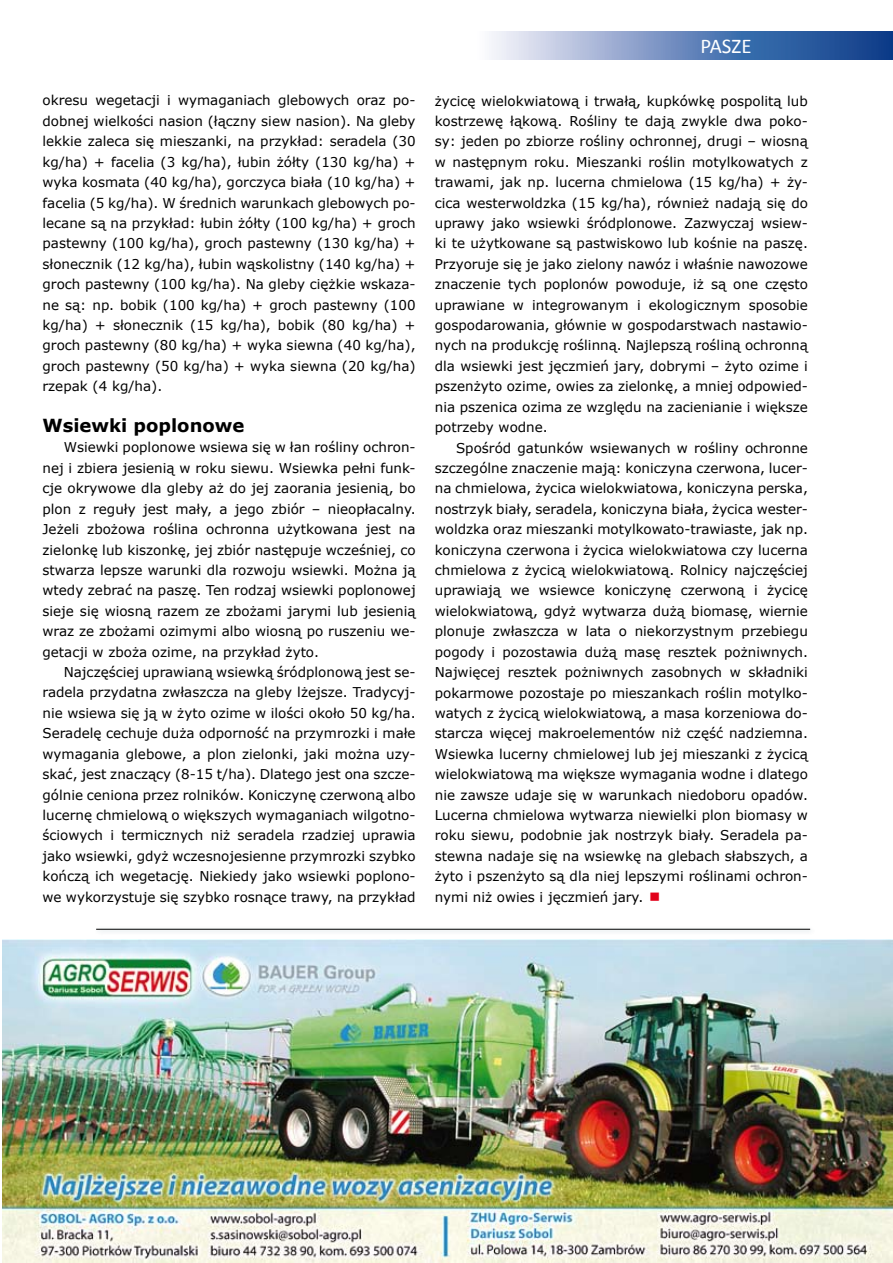
<style>
.page{position:relative;width:893px;height:1263px;background:#fff}
.page>*{position:absolute;margin:0;border:0;box-sizing:border-box;transform-origin:0 0}
.t1{font:37.5px "Tahoma";color:#e2001a}
.t2{font:21px "Calibri";color:#fff}
.t3{font:700 18px "Verdana";color:#000}
.t4{font:13.5px/20.4px "Verdana";color:#000;text-align:justify}
</style>
<div class="page">
<svg style="left:491px;top:31px;width:402px;height:29px;background:#6e8cbd"></svg>
<img style="left:2px;top:940px;width:891px;height:323px">
<div style="left:93px;top:926px;width:722px;height:9px;background:#356272;opacity:.75"></div>
<hr style="left:96px;top:929px;width:714px;height:1px;background:#000">
<p class="t4" style="left:43px;top:90px;width:375px">okresu wegetacji i wymaganiach glebowych oraz po&shy;dobnej wielkości nasion (łączny siew nasion). Na gleby lekkie zaleca się mieszanki, na przykład: seradela (30 kg/ha) + facelia (3 kg/ha), łubin żółty (130 kg/ha) + wyka kosmata (40 kg/ha), gorczyca biała (10 kg/ha) + facelia (5 kg/ha). W średnich warunkach glebowych po&shy;lecane są na przykład: łubin żółty (100 kg/ha) + groch pastewny (100 kg/ha), groch pastewny (130 kg/ha) + słonecznik (12 kg/ha), łubin wąskolistny (140 kg/ha) + groch pastewny (100 kg/ha). Na gleby ciężkie wskaza&shy;ne są: np. bobik (100 kg/ha) + groch pastewny (100 kg/ha) + słonecznik (15 kg/ha), bobik (80 kg/ha) + groch pastewny (80 kg/ha) + wyka siewna (40 kg/ha), groch pastewny (50 kg/ha) + wyka siewna (20 kg/ha) rzepak (4 kg/ha).</p>
<h3 class="t3" style="left:43px;top:414px;width:203px">Wsiewki poplonowe</h3>
<p class="t4" style="left:43px;top:437px;width:375px;text-indent:21px">Wsiewki poplonowe wsiewa się w łan rośliny ochron&shy;nej i zbiera jesienią w roku siewu. Wsiewka pełni funk&shy;cje okrywowe dla gleby aż do jej zaorania jesienią, bo plon z reguły jest mały, a jego zbiór – nieopłacalny.<br>Jeżeli zbożowa roślina ochronna użytkowana jest na zielonkę lub kiszonkę, jej zbiór następuje wcześniej, co stwarza lepsze warunki dla rozwoju wsiewki. Można ją wtedy zebrać na paszę. Ten rodzaj wsiewki poplonowej sieje się wiosną razem ze zbożami jarymi lub jesienią wraz ze zbożami ozimymi albo wiosną po ruszeniu we&shy;getacji w zboża ozime, na przykład żyto.</p>
<p class="t4" style="left:43px;top:661px;width:375px;text-indent:21px">Najczęściej uprawianą wsiewką śródplonową jest se&shy;radela przydatna zwłaszcza na gleby lżejsze. Tradycyj&shy;nie wsiewa się ją w żyto ozime w ilości około 50 kg/ha.<br>Seradelę cechuje duża odporność na przymrozki i małe wymagania glebowe, a plon zielonki, jaki można uzy&shy;skać, jest znaczący (8-15 t/ha). Dlatego jest ona szcze&shy;gólnie ceniona przez rolników. Koniczynę czerwoną albo lucernę chmielową o większych wymaganiach wilgotno&shy;ściowych i termicznych niż seradela rzadziej uprawia jako wsiewki, gdyż wczesnojesienne przymrozki szybko kończą ich wegetację. Niekiedy jako wsiewki poplono&shy;we wykorzystuje się szybko rosnące trawy, na przykład</p>
<h2 class="t2" style="left:700px;top:33px;width:53px">PASZE</h2>
<p class="t4" style="left:435px;top:90px;width:375px">życicę wielokwiatową i trwałą, kupkówkę pospolitą lub kostrzewę łąkową. Rośliny te dają zwykle dwa poko&shy;sy: jeden po zbiorze rośliny ochronnej, drugi – wiosną w następnym roku. Mieszanki roślin motylkowatych z trawami, jak np. lucerna chmielowa (15 kg/ha) + ży&shy;cica westerwoldzka (15 kg/ha), również nadają się do uprawy jako wsiewki śródplonowe. Zazwyczaj wsiew&shy;ki te użytkowane są pastwiskowo lub kośnie na paszę.<br>Przyoruje się je jako zielony nawóz i właśnie nawozowe znaczenie tych poplonów powoduje, iż są one często uprawiane w integrowanym i ekologicznym sposobie gospodarowania, głównie w gospodarstwach nastawio&shy;nych na produkcję roślinną. Najlepszą rośliną ochronną dla wsiewki jest jęczmień jary, dobrymi – żyto ozime i pszenżyto ozime, owies za zielonkę, a mniej odpowied&shy;nia pszenica ozima ze względu na zacienianie i większe potrzeby wodne.</p>
<p class="t4" style="left:435px;top:437px;width:375px;text-indent:21px">Spośród gatunków wsiewanych w rośliny ochronne szczególne znaczenie mają: koniczyna czerwona, lucer&shy;na chmielowa, życica wielokwiatowa, koniczyna perska, nostrzyk biały, seradela, koniczyna biała, życica wester&shy;woldzka oraz mieszanki motylkowato-trawiaste, jak np. koniczyna czerwona i życica wielokwiatowa czy lucerna chmielowa z życicą wielokwiatową. Rolnicy najczęściej uprawiają we wsiewce koniczynę czerwoną i życicę wielokwiatową, gdyż wytwarza dużą biomasę, wiernie plonuje zwłaszcza w lata o niekorzystnym przebiegu pogody i pozostawia dużą masę resztek pożniwnych.<br>Najwięcej resztek pożniwnych zasobnych w składniki pokarmowe pozostaje po mieszankach roślin motylko&shy;watych z życicą wielokwiatową, a masa korzeniowa do&shy;starcza więcej makroelementów niż część nadziemna.<br>Wsiewka lucerny chmielowej lub jej mieszanki z życicą wielokwiatową ma większe wymagania wodne i dlatego nie zawsze udaje się w warunkach niedoboru opadów.<br>Lucerna chmielowa wytwarza niewielki plon biomasy w roku siewu, podobnie jak nostrzyk biały. Seradela pa&shy;stewna nadaje się na wsiewkę na glebach słabszych, a żyto i pszenżyto są dla niej lepszymi roślinami ochron&shy;nymi niż owies i jęczmień jary.</p>
<h1 class="t1" style="left:648px;top:870px;width:15px">▪</h1>
</div>
